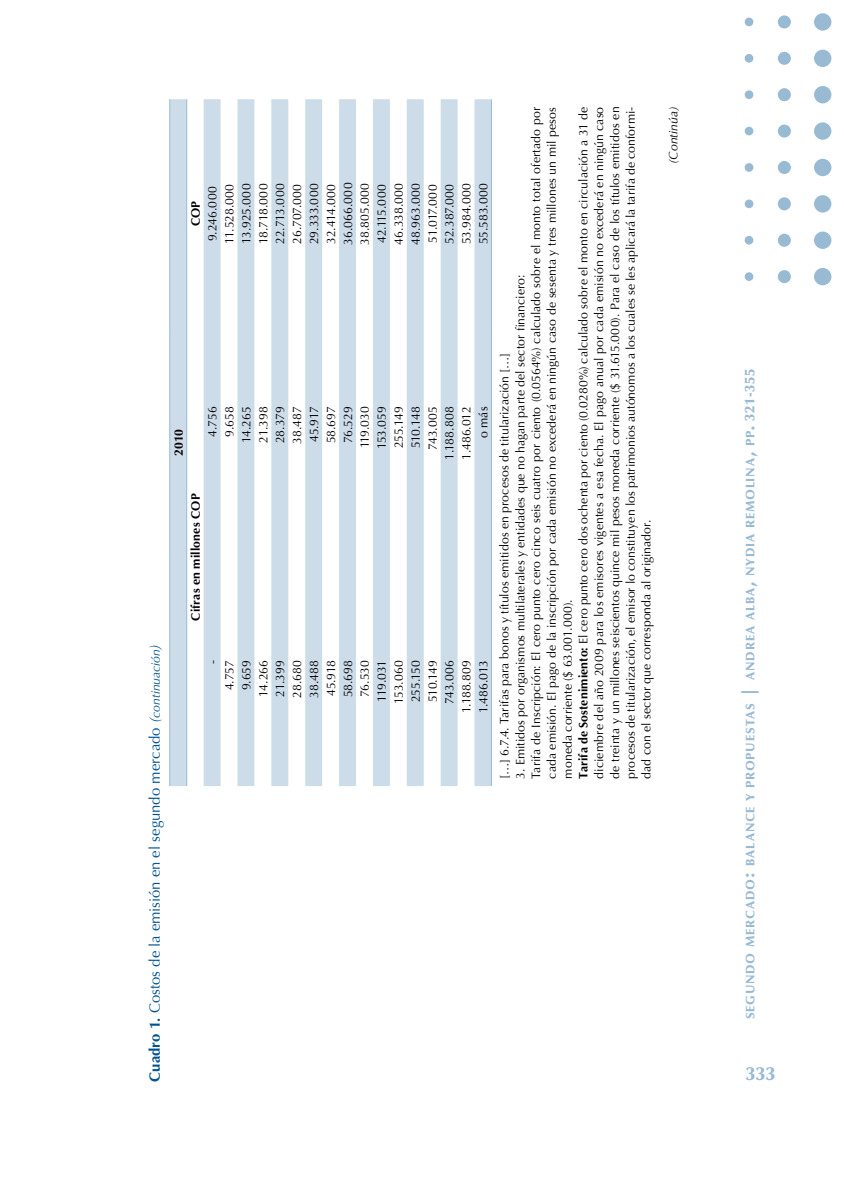
<style>
.page{position:relative;width:844px;height:1191px;background:#fff}
.page>*{position:absolute;margin:0;border:0;box-sizing:border-box;transform-origin:0 0}
.t1{font:900 18.72px "Optima LT Std";color:#99bad3}
.t2{font:14.88px "Optima LT Std";color:#005291}
.t3{font:12.25px/15.8px "Optima LT Std";letter-spacing:.005em;color:#000}
.t4{font:900 12.25px "Optima LT Std";letter-spacing:.065em;color:#99bad3}
.t5{font:700 12.25px "Optima LT Std";letter-spacing:.01em;color:#000}
.t6{font:italic 12.25px "Optima LT Std";color:#000}
.s1{font-weight:700}
.s2{font-style:italic}
.s3{font-style:italic;font-size:12.25px}
.s4{font-size:17.5px}
.s5{font-size:14px}
</style>
<div class="page">
<div style="left:813px;top:13px;width:18px;height:18px;background:#99bad3;border-radius:50%"></div>
<div style="left:777px;top:15px;width:13px;height:13px;background:#99bad3;border-radius:50%"></div>
<div style="left:744px;top:18px;width:9px;height:8px;background:#99bad3;border-radius:50%"></div>
<div style="left:813px;top:50px;width:18px;height:17px;background:#99bad3;border-radius:50%"></div>
<div style="left:813px;top:86px;width:18px;height:17px;background:#99bad3;border-radius:50%"></div>
<div style="left:813px;top:122px;width:18px;height:18px;background:#99bad3;border-radius:50%"></div>
<div style="left:813px;top:159px;width:18px;height:17px;background:#99bad3;border-radius:50%"></div>
<div style="left:777px;top:52px;width:13px;height:13px;background:#99bad3;border-radius:50%"></div>
<div style="left:777px;top:88px;width:13px;height:13px;background:#99bad3;border-radius:50%"></div>
<div style="left:777px;top:125px;width:13px;height:13px;background:#99bad3;border-radius:50%"></div>
<div style="left:744px;top:54px;width:9px;height:9px;background:#99bad3;border-radius:50%"></div>
<div style="left:744px;top:90px;width:9px;height:9px;background:#99bad3;border-radius:50%"></div>
<div style="left:744px;top:127px;width:9px;height:8px;background:#99bad3;border-radius:50%"></div>
<div style="left:813px;top:195px;width:18px;height:17px;background:#99bad3;border-radius:50%"></div>
<div style="left:813px;top:231px;width:18px;height:18px;background:#99bad3;border-radius:50%"></div>
<div style="left:813px;top:268px;width:18px;height:17px;background:#99bad3;border-radius:50%"></div>
<div style="left:777px;top:161px;width:13px;height:13px;background:#99bad3;border-radius:50%"></div>
<div style="left:777px;top:197px;width:13px;height:13px;background:#99bad3;border-radius:50%"></div>
<div style="left:777px;top:234px;width:13px;height:13px;background:#99bad3;border-radius:50%"></div>
<div style="left:777px;top:270px;width:13px;height:13px;background:#99bad3;border-radius:50%"></div>
<div style="left:744px;top:163px;width:9px;height:9px;background:#99bad3;border-radius:50%"></div>
<div style="left:744px;top:199px;width:9px;height:9px;background:#99bad3;border-radius:50%"></div>
<div style="left:744px;top:236px;width:9px;height:8px;background:#99bad3;border-radius:50%"></div>
<div style="left:744px;top:272px;width:9px;height:9px;background:#99bad3;border-radius:50%"></div>
<svg style="left:170px;top:99px;width:321px;height:687px;fill:#cfdeea"></svg>
<hr style="left:169px;top:557px;width:1px;height:229px;background:#99bad3">
<hr style="left:169px;top:328px;width:1px;height:229px;background:#99bad3">
<hr style="left:169px;top:99px;width:1px;height:229px;background:#99bad3">
<hr style="left:491px;top:557px;width:1px;height:229px;background:#99bad3">
<hr style="left:491px;top:328px;width:1px;height:229px;background:#99bad3">
<hr style="left:491px;top:99px;width:1px;height:229px;background:#99bad3">
<hr style="left:186px;top:557px;width:1px;height:229px;background:#99bad3">
<hr style="left:186px;top:328px;width:1px;height:229px;background:#99bad3">
<hr style="left:186px;top:99px;width:1px;height:229px;background:#99bad3">
<p class="t5" style="left:188px;top:226px;width:27px;rotate:-90deg">COP</p>
<p class="t3" style="left:205px;top:241px;width:56px;rotate:-90deg">9.246.000</p>
<p class="t3" style="left:221px;top:244px;width:61px;rotate:-90deg">11.528.000</p>
<p class="t3" style="left:238px;top:244px;width:62px;rotate:-90deg">13.925.000</p>
<p class="t3" style="left:255px;top:244px;width:62px;rotate:-90deg">18.718.000</p>
<p class="t3" style="left:272px;top:244px;width:62px;rotate:-90deg">22.713.000</p>
<p class="t3" style="left:289px;top:243px;width:61px;rotate:-90deg">26.707.000</p>
<p class="t3" style="left:306px;top:244px;width:62px;rotate:-90deg">29.333.000</p>
<p class="t3" style="left:323px;top:243px;width:61px;rotate:-90deg">32.414.000</p>
<p class="t3" style="left:340px;top:245px;width:64px;rotate:-90deg">36.066.000</p>
<p class="t3" style="left:357px;top:245px;width:63px;rotate:-90deg">38.805.000</p>
<p class="t3" style="left:374px;top:243px;width:60px;rotate:-90deg">42.115.000</p>
<p class="t3" style="left:391px;top:245px;width:63px;rotate:-90deg">46.338.000</p>
<p class="t3" style="left:408px;top:244px;width:63px;rotate:-90deg">48.963.000</p>
<p class="t3" style="left:425px;top:243px;width:60px;rotate:-90deg">51.017.000</p>
<p class="t3" style="left:441px;top:244px;width:61px;rotate:-90deg">52.387.000</p>
<p class="t3" style="left:458px;top:244px;width:63px;rotate:-90deg">53.984.000</p>
<p class="t3" style="left:475px;top:244px;width:63px;rotate:-90deg">55.583.000</p>
<p class="t5" style="left:171px;top:456px;width:28px;rotate:-90deg">2010</p>
<p class="t3" style="left:205px;top:436px;width:32px;rotate:-90deg">4.756</p>
<p class="t3" style="left:221px;top:436px;width:32px;rotate:-90deg">9.658</p>
<p class="t3" style="left:238px;top:443px;width:38px;rotate:-90deg">14.265</p>
<p class="t3" style="left:255px;top:443px;width:38px;rotate:-90deg">21.398</p>
<p class="t3" style="left:272px;top:443px;width:38px;rotate:-90deg">28.379</p>
<p class="t3" style="left:289px;top:443px;width:39px;rotate:-90deg">38.487</p>
<p class="t3" style="left:306px;top:442px;width:37px;rotate:-90deg">45.917</p>
<p class="t3" style="left:323px;top:443px;width:38px;rotate:-90deg">58.697</p>
<p class="t3" style="left:340px;top:443px;width:38px;rotate:-90deg">76.529</p>
<p class="t3" style="left:357px;top:448px;width:43px;rotate:-90deg">119.030</p>
<p class="t3" style="left:374px;top:449px;width:44px;rotate:-90deg">153.059</p>
<p class="t3" style="left:391px;top:448px;width:43px;rotate:-90deg">255.149</p>
<p class="t3" style="left:408px;top:448px;width:43px;rotate:-90deg">510.148</p>
<p class="t3" style="left:425px;top:450px;width:45px;rotate:-90deg">743.005</p>
<p class="t3" style="left:441px;top:459px;width:54px;rotate:-90deg">1.188.808</p>
<p class="t3" style="left:475px;top:438px;width:33px;rotate:-90deg">o más</p>
<p class="t3" style="left:458px;top:459px;width:54px;rotate:-90deg">1.486.012</p>
<p class="t2" style="left:146px;top:1081px;width:439px;rotate:-90deg"><span class="s1">Cuadro 1.</span> Costos de la emisión en el segundo mercado <span class="s2">(</span><span class="s3">continuación</span><span class="s2">)</span></p>
<p class="t5" style="left:188px;top:620px;width:128px;rotate:-90deg">Cifras en millones cop</p>
<p class="t3" style="left:205px;top:664px;width:6px;rotate:-90deg">-</p>
<p class="t3" style="left:221px;top:690px;width:31px;rotate:-90deg">4.757</p>
<p class="t3" style="left:238px;top:690px;width:31px;rotate:-90deg">9.659</p>
<p class="t3" style="left:255px;top:697px;width:38px;rotate:-90deg">14.266</p>
<p class="t3" style="left:272px;top:696px;width:38px;rotate:-90deg">21.399</p>
<p class="t3" style="left:289px;top:697px;width:39px;rotate:-90deg">28.680</p>
<p class="t3" style="left:306px;top:697px;width:39px;rotate:-90deg">38.488</p>
<p class="t3" style="left:323px;top:696px;width:37px;rotate:-90deg">45.918</p>
<p class="t3" style="left:340px;top:697px;width:39px;rotate:-90deg">58.698</p>
<p class="t3" style="left:357px;top:697px;width:38px;rotate:-90deg">76.530</p>
<p class="t3" style="left:374px;top:701px;width:43px;rotate:-90deg">119.031</p>
<p class="t3" style="left:391px;top:703px;width:45px;rotate:-90deg">153.060</p>
<p class="t3" style="left:408px;top:702px;width:43px;rotate:-90deg">255.150</p>
<p class="t3" style="left:425px;top:702px;width:43px;rotate:-90deg">510.149</p>
<p class="t3" style="left:441px;top:703px;width:45px;rotate:-90deg">743.006</p>
<p class="t3" style="left:458px;top:713px;width:54px;rotate:-90deg">1.188.809</p>
<p class="t3" style="left:475px;top:713px;width:54px;rotate:-90deg">1.486.013</p>
<p class="t3" style="left:512px;top:778px;width:673px;rotate:-90deg">3. Emitidos por organismos multilaterales y entidades que no hagan parte del sector financiero:<br>Tarifa de Inscripción: El cero punto cero cinco seis cuatro por ciento (0.0564%) calculado sobre el monto total ofertado por cada emisión. El pago de la inscripción por cada emisión no excederá en ningún caso de sesenta y tres millones un mil pesos moneda corriente ($ 63.001.000).<br><span class="s1">Tarifa de Sostenimiento:</span> El cero punto cero dos ochenta por ciento (0.0280%) calculado sobre el monto en circulación a 31 de diciembre del año 2009 para los emisores vigentes a esa fecha. El pago anual por cada emisión no excederá en ningún caso de treinta y un millones seiscientos quince mil pesos moneda corriente ($ 31.615.000). Para el caso de los títulos emitidos en procesos de titularización, el emisor lo constituyen los patrimonios autónomos a los cuales se les aplicará la tarifa de conformi&shy;dad con el sector que corresponda al originador.</p>
<p class="t6" style="left:666px;top:164px;width:59px;rotate:-90deg">(Continúa)</p>
<p class="t3" style="left:496px;top:778px;width:427px;rotate:-90deg">[…] 6.7.4. Tarifas para bonos y títulos emitidos en procesos de titularización […]</p>
<p class="t4" style="left:743px;top:1019px;width:652px;rotate:-90deg">segundo mercado<span class="s4">:</span> balance y propuestas <span class="s4">|</span> andrea alba<span class="s4">,</span> nydia remolina<span class="s4">,</span> pp<span class="s4">.</span> <span class="s5">321-355</span></p>
<h1 class="t1" style="left:745px;top:1062px;width:31px">333</h1>
</div>
